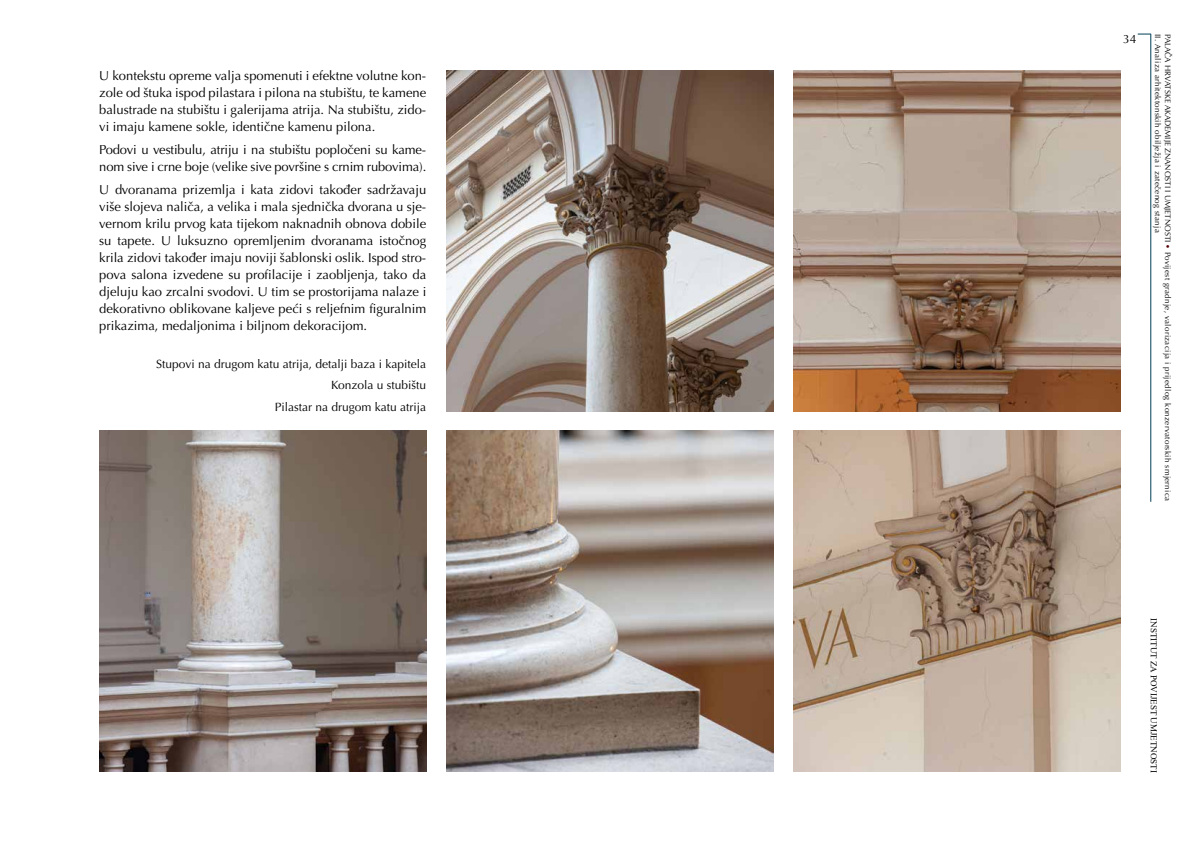
<style>
.page{position:relative;width:1191px;height:842px;background:#fff}
.page>*{position:absolute;margin:0;border:0;box-sizing:border-box;transform-origin:0 0}
.t1{font:13px/17px "Optima LT Pro";color:#000;text-align:justify}
.t2{font:12px/21.7px "Optima LT Pro";color:#000;text-align:right}
.t3{font:9px "Times New Roman";color:#000}
.t4{font:8px/9.8px "Optima LT Pro";letter-spacing:.04em;color:#000}
.s1{color:#540007}
</style>
<div class="page">
<hr style="left:1150px;top:34px;width:1px;height:468px;background:#003f57">
<svg style="left:1137px;top:34px;width:13px;height:1px"></svg>
<img style="left:446px;top:431px;width:327px;height:340px">
<img style="left:446px;top:71px;width:327px;height:340px">
<img style="left:793px;top:431px;width:327px;height:340px">
<img style="left:793px;top:71px;width:327px;height:340px">
<img style="left:99px;top:431px;width:327px;height:340px">
<p class="t1" style="left:99px;top:68px;width:328px">U kontekstu opreme valja spomenuti i efektne volutne kon&shy;zole od štuka ispod pilastara i pilona na stubištu, te kamene balustrade na stubištu i galerijama atrija. Na stubištu, zido&shy;vi imaju kamene sokle, identične kamenu pilona.</p>
<p class="t1" style="left:99px;top:141px;width:328px">Podovi u vestibulu, atriju i na stubištu popločeni su kame&shy;nom sive i crne boje (velike sive površine s crnim rubovima).</p>
<p class="t1" style="left:99px;top:181px;width:328px">U dvoranama prizemlja i kata zidovi također sadržavaju više slojeva naliča, a velika i mala sjednička dvorana u sje&shy;vernom krilu prvog kata tijekom naknadnih obnova dobile su tapete. U luksuzno opremljenim dvoranama istočnog krila zidovi također imaju noviji šablonski oslik. Ispod stro&shy;pova salona izvedene su profilacije i zaobljenja, tako da djeluju kao zrcalni svodovi. U tim se prostorijama nalaze i dekorativno oblikovane kaljeve peći s reljefnim figuralnim prikazima, medaljonima i biljnom dekoracijom.</p>
<p class="t2" style="left:156px;top:353px;width:271px">Stupovi na drugom katu atrija, detalji baza i kapitela<br>Konzola u stubištu<br>Pilastar na drugom katu atrija</p>
<p class="t2" style="left:1123px;top:28px;width:15px">34</p>
<p class="t4" style="left:1172px;top:34px;width:469px;rotate:90deg">PALAČA HRVATSKE AKADEMIJE ZNANOSTI I UMJETNOSTI <span class="s1">•</span> Povijest gradnje, valorizacija i prijedlog konzervatorskih smjernica<br>II. Analiza arhitektonskih obilježja i zatečenog stanja</p>
<p class="t3" style="left:1160px;top:618px;width:156px;rotate:90deg">INSTITUT ZA POVIJEST UMJETNOSTI</p>
</div>
